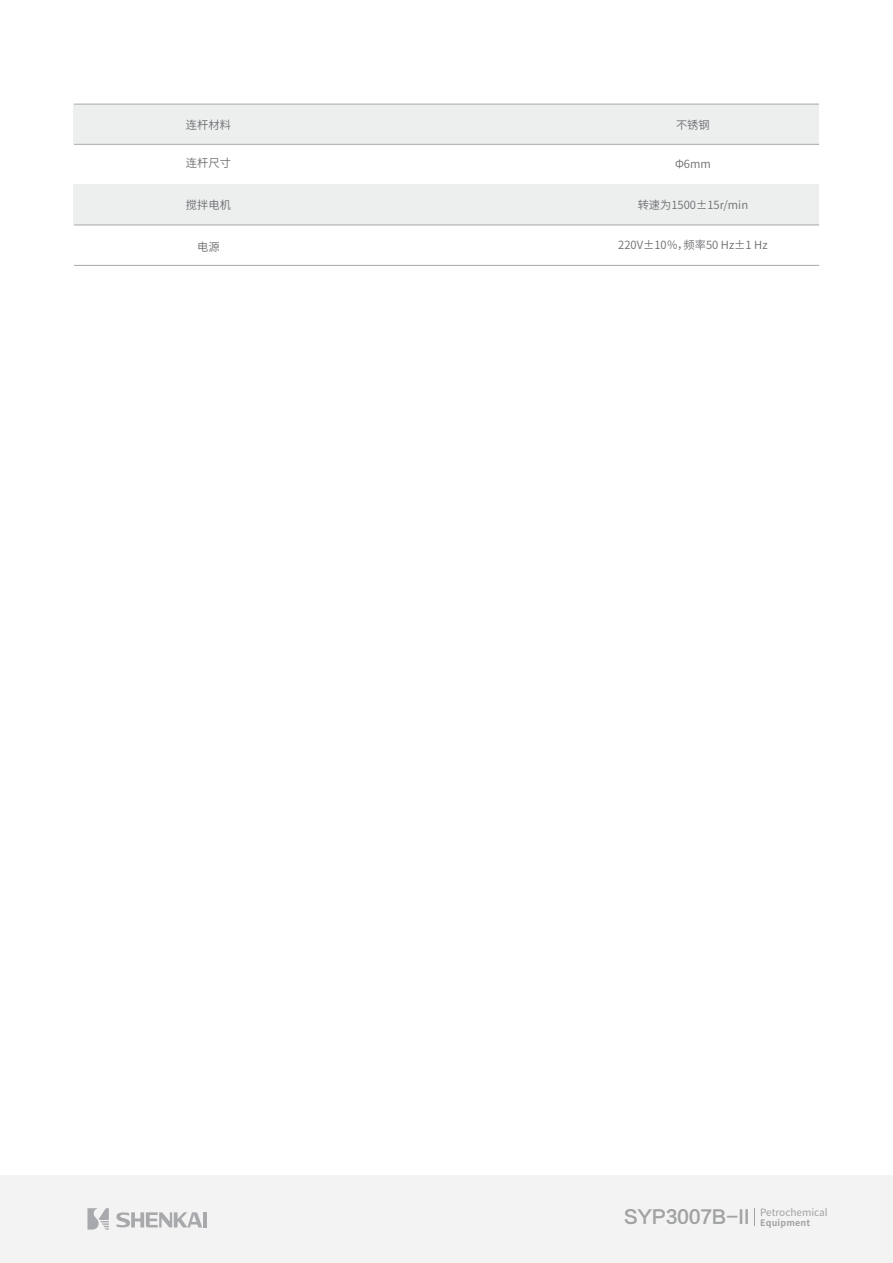
<style>
.page{position:relative;width:893px;height:1263px;background:#fff}
.page>*{position:absolute;margin:0;border:0;box-sizing:border-box;transform-origin:0 0}
.t1{font:18.15px "FZLTZHK GBK1 0";letter-spacing:-.02em;color:#a0a2a4}
.t2{font:11.25px "Source Han Sans CN";color:#6c6d70}
.t3{font:10.05px "Source Han Sans CN";color:#a2a1a2}
</style>
<div class="page">
<div style="left:74px;top:104px;width:745px;height:40px;background:#edeeee"></div>
<hr style="left:74px;top:184px;width:745px;height:1px;background:#a8a9ad">
<hr style="left:74px;top:144px;width:745px;height:1px;background:#a8a9ad">
<hr style="left:74px;top:104px;width:745px;height:1px;background:#a8a9ad">
<hr style="left:74px;top:265px;width:745px;height:1px;background:#a8a9ad">
<div style="left:74px;top:185px;width:745px;height:40px;background:#edeeee"></div>
<hr style="left:74px;top:225px;width:745px;height:1px;background:#a8a9ad">
<div style="left:0;top:1176px;width:893px;height:87px;background:#f3f3f3"></div>
<svg style="left:87px;top:1208px;width:22px;height:21px"></svg>
<hr style="left:203px;top:1212px;width:4px;height:15px;background:#a8a9ad">
<svg style="left:116px;top:1212px;width:86px;height:15px"></svg>
<p class="t2" style="left:186px;top:118px;width:46px">连杆材料</p>
<p class="t2" style="left:186px;top:156px;width:46px">连杆尺寸</p>
<p class="t2" style="left:676px;top:118px;width:35px">不锈钢</p>
<p class="t2" style="left:675px;top:158px;width:37px">Φ6mm</p>
<p class="t2" style="left:186px;top:199px;width:46px">搅拌电机</p>
<p class="t2" style="left:638px;top:199px;width:112px">转速为1500±15r/min</p>
<p class="t2" style="left:197px;top:240px;width:24px">电源</p>
<p class="t2" style="left:618px;top:239px;width:151px">220V±10％，频率50 Hz±1 Hz</p>
<p class="t3" style="left:760px;top:1206px;width:69px">Petrochemical</p>
<h1 class="t1" style="left:624px;top:1207px;width:188px">SYP3007B-II <sub>Equipment</sub></h1>
</div>
